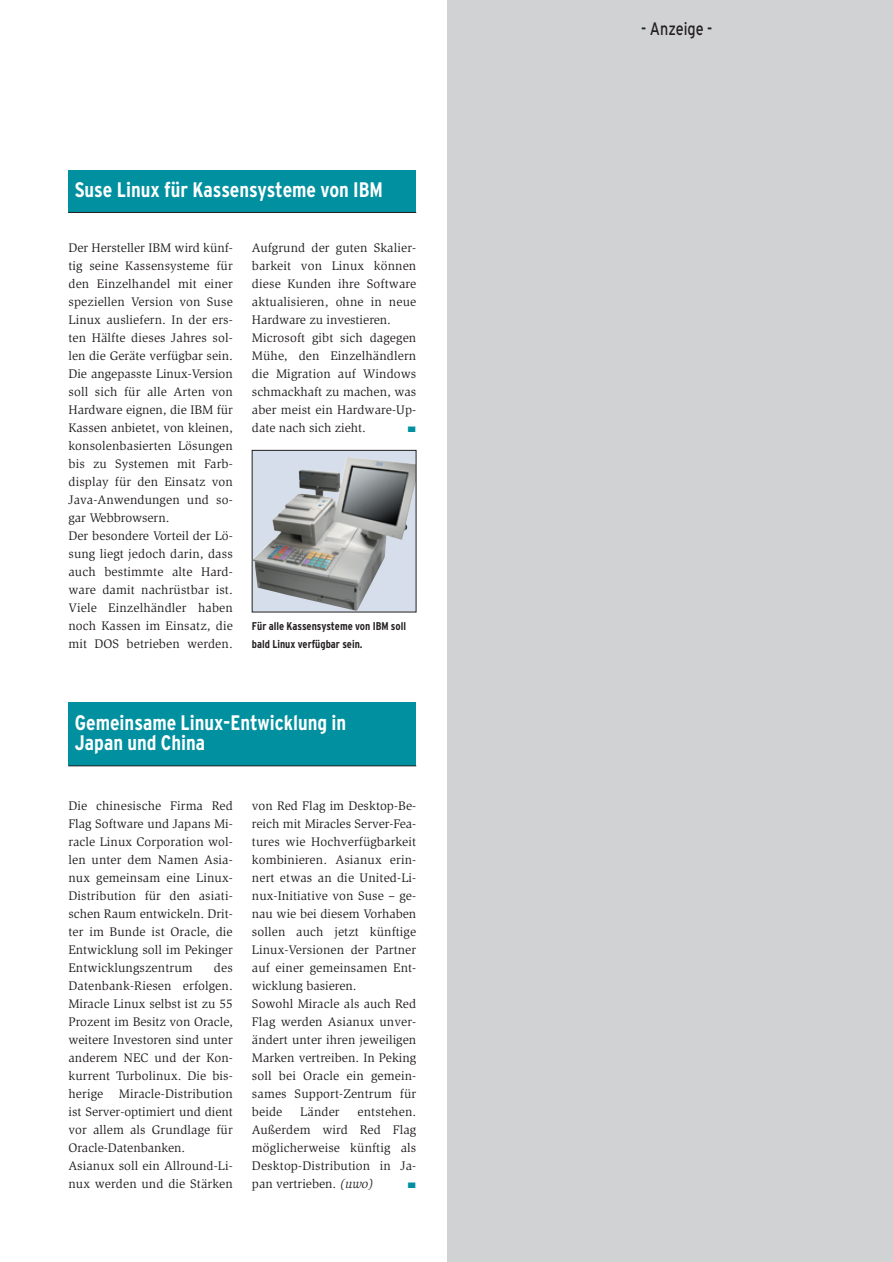
<style>
.page{position:relative;width:893px;height:1262px;background:#fff}
.page>*{position:absolute;margin:0;border:0;box-sizing:border-box;transform-origin:0 0}
.t1{font:700 condensed 21px/20px "Interstate";color:#fff}
.t2{font:18px "Interstate";color:#231f20;scale:.8 1}
.t3{font:12.75px/18px "Slimbach";letter-spacing:.01em;color:#231f20}
.t4{font:700 condensed 11.25px/18px "Interstate";color:#231f20}
.t5{font:7.8px "Zapf Dingbats";color:#00909f;scale:1.33 1}
.s1{font-style:italic}
</style>
<div class="page">
<div style="left:447px;top:0;width:445px;height:1261px;background:#d1d2d4"></div>
<div style="left:68px;top:170px;width:348px;height:43px;background:#00909f"></div>
<hr style="left:68px;top:212px;width:348px;height:1px;background:#231f20">
<div style="left:68px;top:702px;width:348px;height:64px;background:#00909f"></div>
<hr style="left:68px;top:765px;width:348px;height:1px;background:#231f20">
<div style="left:252px;top:450px;width:164px;height:162px;background:#d7deeb"></div>
<img style="left:254px;top:457px;width:160px;height:153px">
<h1 class="t1" style="left:75px;top:182px;width:310px">Suse Linux für Kassensysteme von IBM</h1>
<p class="t3" style="left:68px;top:240px;width:166px">Der Hersteller IBM wird künf&shy;tig seine Kassensysteme für den Einzelhandel mit einer speziellen Version von Suse<br>Linux ausliefern. In der ers&shy;ten Hälfte dieses Jahres sol&shy;len die Geräte verfügbar sein.<br>Die angepasste Linux-Version soll sich für alle Arten von<br>Hardware eignen, die IBM für<br>Kassen anbietet, von kleinen, konsolenbasierten Lösungen bis zu Systemen mit Farb&shy;display für den Einsatz von<br>Java-Anwendungen und so&shy;gar Webbrowsern.<br>Der besondere Vorteil der Lö&shy;sung liegt jedoch darin, dass auch bestimmte alte Hard&shy;ware damit nachrüstbar ist.<br>Viele Einzelhändler haben noch Kassen im Einsatz, die mit DOS betrieben werden.</p>
<p class="t3" style="left:252px;top:240px;width:166px">Aufgrund der guten Skalier&shy;barkeit von Linux können diese Kunden ihre Software aktualisieren, ohne in neue<br>Hardware zu investieren.<br>Microsoft gibt sich dagegen<br>Mühe, den Einzelhändlern die Migration auf Windows schmackhaft zu machen, was aber meist ein Hardware-Up&shy;date nach sich zieht.</p>
<p class="t5" style="left:408px;top:425px;width:8px">■</p>
<p class="t4" style="left:252px;top:618px;width:156px">Für alle Kassensysteme von IBM soll bald Linux verfügbar sein.</p>
<h1 class="t1" style="left:75px;top:714px;width:273px">Gemeinsame Linux-Entwicklung in<br>Japan und China</h1>
<p class="t3" style="left:68px;top:798px;width:166px;text-align:justify">Die chinesische Firma Red Flag Software und Japans Mi&shy;racle Linux Corporation wol&shy;len unter dem Namen Asia&shy;nux gemeinsam eine Linux-Distribution für den asiati&shy;schen Raum entwickeln. Drit&shy;ter im Bunde ist Oracle, die Entwicklung soll im Pekinger Entwicklungszentrum</p>
<p class="t3" style="left:68px;top:960px;width:166px;text-indent:145px">des<br>Datenbank-Riesen erfolgen.<br>Miracle Linux selbst ist zu 55<br>Prozent im Besitz von Oracle, weitere Investoren sind unter anderem NEC und der Kon&shy;kurrent Turbolinux. Die bis&shy;herige Miracle-Distribution ist Server-optimiert und dient vor allem als Grundlage für<br>Oracle-Datenbanken.<br>Asianux soll ein Allround-Li&shy;nux werden und die Stärken</p>
<p class="t3" style="left:252px;top:798px;width:166px">von Red Flag im Desktop-Be&shy;reich mit Miracles Server-Fea&shy;tures wie Hochverfügbarkeit kombinieren. Asianux erin&shy;nert etwas an die United-Li&shy;nux-Initiative von Suse – ge&shy;nau wie bei diesem Vorhaben sollen auch jetzt künftige<br>Linux-Versionen der Partner auf einer gemeinsamen Ent&shy;wicklung basieren.<br>Sowohl Miracle als auch Red<br>Flag werden Asianux unver&shy;ändert unter ihren jeweiligen<br>Marken vertreiben. In Peking soll bei Oracle ein gemein&shy;sames Support-Zentrum für beide</p>
<p class="t3" style="left:252px;top:1104px;width:166px;text-align:justify;text-indent:105px">entstehen.<br>Außerdem wird Red Flag möglicherweise künftig als Desktop-Distribution in Ja&shy;pan vertrieben. <span class="s1">(uwo)</span></p>
<p class="t3" style="left:300px;top:1104px;width:41px">Länder</p>
<p class="t5" style="left:408px;top:1181px;width:8px">■</p>
<h2 class="t2" style="left:641px;top:22px;width:90px">- Anzeige -</h2>
</div>
